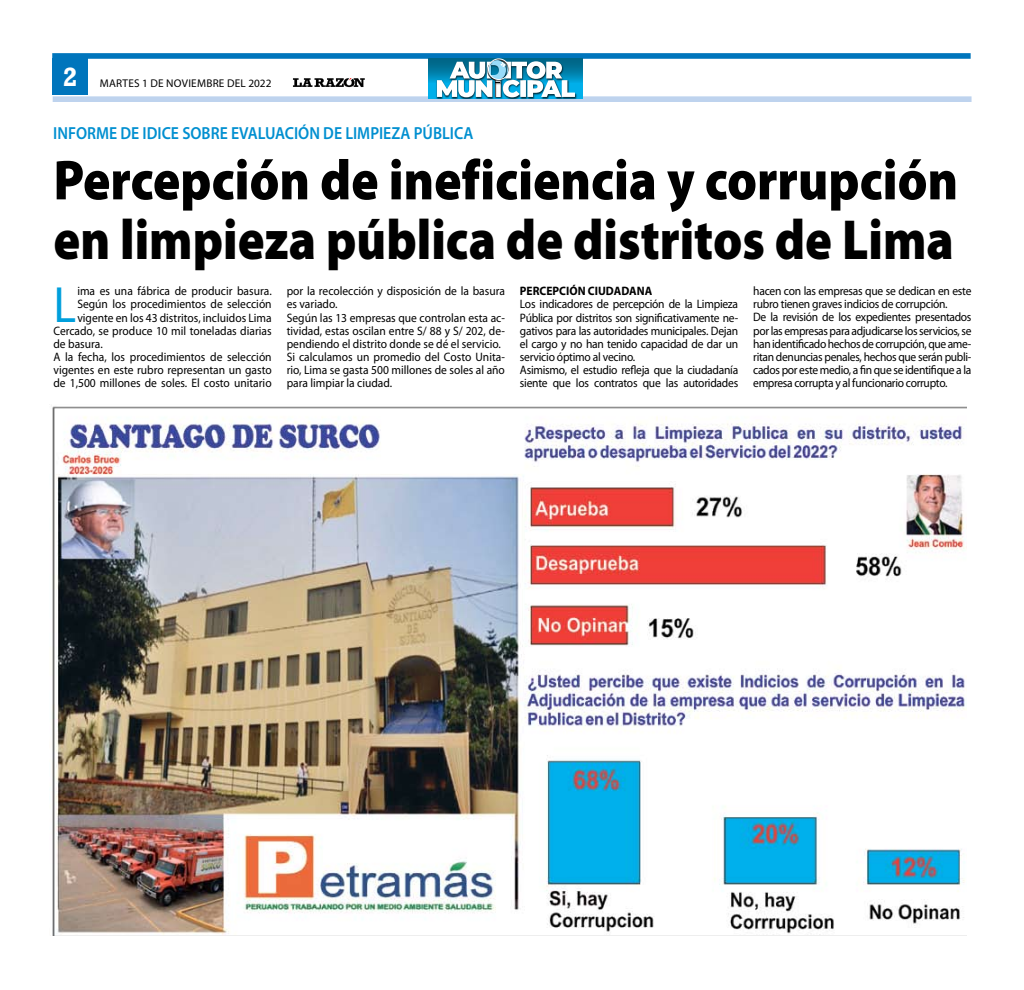
<style>
.page{position:relative;width:1024px;height:990px;background:#fff}
.page>*{position:absolute;margin:0;border:0;box-sizing:border-box;transform-origin:0 0}
.t1{font:900 56.75px/59.5px "Myriad Pro";color:#000;scale:.9 1}
.t2{font:51.25px "Myriad Pro";color:#009fdc;scale:.94 1}
.t3{font:700 27px "Rockwell";color:#fff}
.t4{font:600 17.5px "Myriad Pro";color:#008fd0;scale:.9 1}
.t5{font:12.25px/13.1px "Myriad Pro";letter-spacing:-.02em;color:#000;scale:.94 1}
.t6{font:12.25px/13.1px "Myriad Pro";color:#000;scale:.94 1}
.t7{font:700 12.25px "Myriad Pro";color:#000;scale:.94 1}
.t8{font:11.25px "Myriad Pro";letter-spacing:.02em;color:#000}
</style>
<div class="page">
<div style="left:52px;top:53px;width:918px;height:6px;background:#0075bc"></div>
<div style="left:53px;top:96px;width:918px;height:6px;background:#bed3ee"></div>
<div style="left:52px;top:58px;width:36px;height:37px;background:#0075bc"></div>
<svg style="left:293px;top:78px;width:72px;height:9px"></svg>
<div style="left:429px;top:58px;width:154px;height:41px;background:#00afea"></div>
<svg style="left:429px;top:58px;width:154px;height:24px"></svg>
<img style="left:435px;top:79px;width:142px;height:20px">
<img style="left:493px;top:97px;width:10px;height:2px">
<svg style="left:437px;top:59px;width:138px;height:38px;background:#84bbce"></svg>
<img style="left:52px;top:406px;width:914px;height:530px">
<h3 class="t3" style="left:63px;top:61px;width:16px">2</h3>
<p class="t8" style="left:100px;top:76px;width:173px">MARTES 1 DE NOVIEMBRE DEL 2022</p>
<h3 class="t4" style="left:53px;top:122px;width:468px">INFORME DE IDICE SOBRE EVALUACIÓN DE LIMPIEZA PÚBLICA</h3>
<h1 class="t1" style="left:53px;top:151px;width:1006px">Percepción de ineficiencia y corrupción en limpieza pública de distritos de Lima</h1>
<h2 class="t2" style="left:53px;top:273px;width:26px">L</h2>
<p class="t6" style="left:77px;top:284px;width:208px">ima es una fábrica de producir basura.</p>
<p class="t6" style="left:287px;top:284px;width:234px">por la recolección y disposición de la basura es variado.<br>Según las 13 empresas que controlan esta ac&shy;tividad, estas oscilan entre S/ 88 y S/ 202, de&shy;pendiendo el distrito donde se dé el servicio.<br>Si calculamos un promedio del Costo Unita&shy;rio, Lima se gasta 500 millones de soles al año para limpiar la ciudad.</p>
<p class="t7" style="left:520px;top:283px;width:142px">PERCEPCIÓN CIUDADANA</p>
<p class="t5" style="left:753px;top:284px;width:234px">hacen con las empresas que se dedican en este rubro tienen graves indicios de corrupción.<br>De la revisión de los expedientes presentados por las empresas para adjudicarse los servicios, se han identificado hechos de corrupción, que ame&shy;ritan denuncias penales, hechos que serán publi&shy;cados por este medio, a fin que se identifique a la empresa corrupta y al funcionario corrupto.</p>
<p class="t5" style="left:520px;top:298px;width:234px">Los indicadores de percepción de la Limpieza Pública por distritos son significativamente ne&shy;gativos para las autoridades municipales. Dejan el cargo y no han tenido capacidad de dar un servicio óptimo al vecino.<br>Asimismo, el estudio refleja que la ciudadanía siente que los contratos que las autoridades</p>
<p class="t6" style="left:77px;top:298px;width:208px">Según los procedimientos de selección</p>
<p class="t6" style="left:77px;top:311px;width:208px">vigente en los 43 distritos, incluidos Lima</p>
<p class="t6" style="left:53px;top:324px;width:234px">Cercado, se produce 10 mil toneladas diarias</p>
<p class="t6" style="left:53px;top:337px;width:54px">de basura.</p>
<p class="t6" style="left:53px;top:350px;width:234px">A la fecha, los procedimientos de selección</p>
<p class="t6" style="left:53px;top:363px;width:234px">vigentes en este rubro representan un gasto</p>
<p class="t6" style="left:53px;top:376px;width:234px">de 1,500 millones de soles. El costo unitario</p>
</div>
